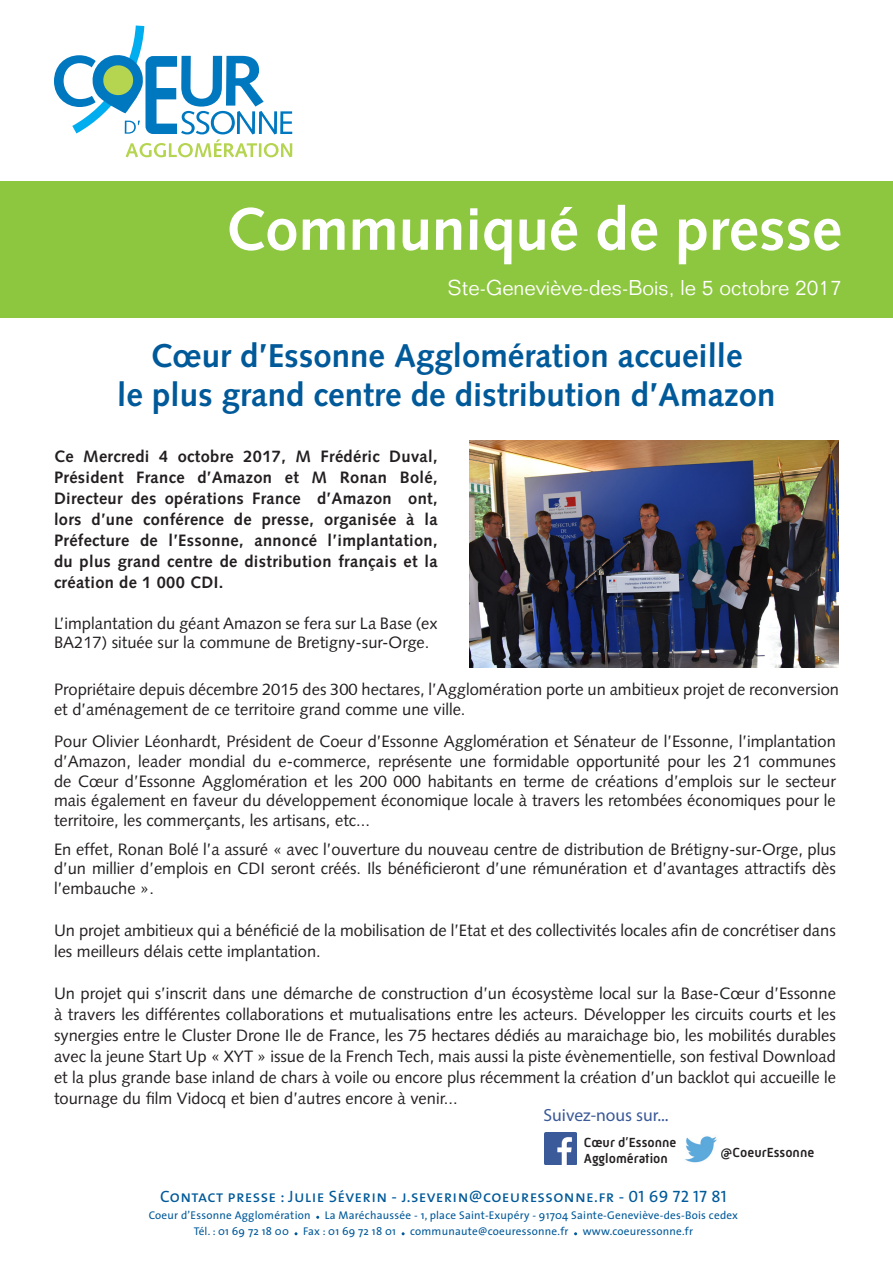
<style>
.page{position:relative;width:893px;height:1263px;background:#fff}
.page>*{position:absolute;margin:0;border:0;box-sizing:border-box;transform-origin:0 0}
.t1{font:700 60px "Syntax LT Std";color:#fff}
.t2{font:700 33px "Syntax LT Std";color:#005999}
.t3{font:300 21px "Folio Std";color:#fff}
.t4{font:17.55px "Myriad Pro";color:#3b5998}
.t5{font:16.5px/19.8px "Syntax LT Std";color:#231f20;text-align:justify}
.t6{font:700 16.5px/21px "Syntax LT Std";letter-spacing:.02em;color:#231f20;text-align:justify}
.t7{font:16.5px "The Sans Caps";letter-spacing:.02em;color:#005999}
.t8{font:500 13.5px "Mic 32 New";color:#231f20}
.t9{font:11.25px "The Sans";letter-spacing:.02em;color:#005999}
</style>
<div class="page">
<div style="left:0;top:182px;width:893px;height:136px;background:#8dc63f"></div>
<svg style="left:54px;top:26px;width:238px;height:131px"></svg>
<img style="left:545px;top:1132px;width:32px;height:32px">
<img style="left:685px;top:1136px;width:32px;height:27px">
<img style="left:469px;top:440px;width:370px;height:227px">
<p class="t1" style="left:225px;top:195px;width:618px">Communiqué de presse</p>
<p class="t3" style="left:448px;top:275px;width:396px">Ste-Geneviève-des-Bois, le 5 octobre 2017</p>
<p class="t2" style="left:150px;top:336px;width:594px">Cœur d’Essonne Agglomération accueille</p>
<p class="t2" style="left:117px;top:375px;width:660px">le plus grand centre de distribution d’Amazon</p>
<p class="t6" style="left:54px;top:446px;width:385px">Ce Mercredi 4 octobre 2017, M Frédéric Duval, Président France d’Amazon et M Ronan Bolé, Directeur des opérations France d’Amazon ont, lors d’une conférence de presse, organisée à la Préfecture de l’Essonne, annoncé l’implantation, du plus grand centre de distribution français et la création de 1 000 CDI.</p>
<p class="t5" style="left:54px;top:613px;width:385px">L’implantation du géant Amazon se fera sur La Base (ex<br>BA217) située sur la commune de Bretigny-sur-Orge.</p>
<p class="t5" style="left:54px;top:679px;width:786px">Propriétaire depuis décembre 2015 des 300 hectares, l’Agglomération porte un ambitieux projet de reconversion et d’aménagement de ce territoire grand comme une ville.</p>
<p class="t5" style="left:54px;top:731px;width:783px">Pour Olivier Léonhardt, Président de Coeur d’Essonne Agglomération et Sénateur de l’Essonne, l’implantation d’Amazon, leader mondial du e-commerce, représente une formidable opportunité pour les 21 communes de Cœur d’Essonne Agglomération et les 200 000 habitants en terme de créations d’emplois sur le secteur mais également en faveur du développement économique locale à travers les retombées économiques pour le territoire, les commerçants, les artisans, etc...</p>
<p class="t5" style="left:54px;top:839px;width:783px">En effet, Ronan Bolé l’a assuré « avec l’ouverture du nouveau centre de distribution de Brétigny-sur-Orge, plus d’un millier d’emplois en CDI seront créés. Ils bénéficieront d’une rémunération et d’avantages attractifs dès l’embauche ».</p>
<p class="t5" style="left:54px;top:920px;width:783px;line-height:21px">Un projet ambitieux qui a bénéficié de la mobilisation de l’Etat et des collectivités locales afin de concrétiser dans les meilleurs délais cette implantation.</p>
<p class="t5" style="left:54px;top:983px;width:783px;line-height:21px">Un projet qui s’inscrit dans une démarche de construction d’un écosystème local sur la Base-Cœur d’Essonne à travers les différentes collaborations et mutualisations entre les acteurs. Développer les circuits courts et les synergies entre le Cluster Drone Ile de France, les 75 hectares dédiés au maraichage bio, les mobilités durables avec la jeune Start Up « XYT » issue de la French Tech, mais aussi la piste évènementielle, son festival Download et la plus grande base inland de chars à voile ou encore plus récemment la création d’un backlot qui accueille le tournage du film Vidocq et bien d’autres encore à venir...</p>
<p class="t4" style="left:544px;top:1104px;width:126px">Suivez-nous sur...</p>
<p class="t8" style="left:584px;top:1134px;width:94px">Cœur d’Essonne</p>
<p class="t8" style="left:584px;top:1151px;width:86px">Agglomération</p>
<p class="t8" style="left:721px;top:1145px;width:95px">@CoeurEssonne</p>
<p class="t7" style="left:160px;top:1186px;width:568px">Contact presse : Julie Séverin - j.severin@coeuressonne.fr - 01 69 72 17 81</p>
<p class="t9" style="left:149px;top:1208px;width:163px">Coeur d’Essonne Agglomération</p>
<p class="t9" style="left:325px;top:1208px;width:415px">La Maréchaussée - 1, place Saint-Exupéry - 91704 Sainte-Geneviève-des-Bois cedex</p>
<p class="t9" style="left:194px;top:1224px;width:97px">Tél. : 01 69 72 18 00</p>
<p class="t9" style="left:303px;top:1224px;width:94px">Fax : 01 69 72 18 01</p>
<p class="t9" style="left:410px;top:1224px;width:160px">communaute@coeuressonne.fr</p>
<p class="t9" style="left:583px;top:1224px;width:112px">www.coeuressonne.fr</p>
</div>
